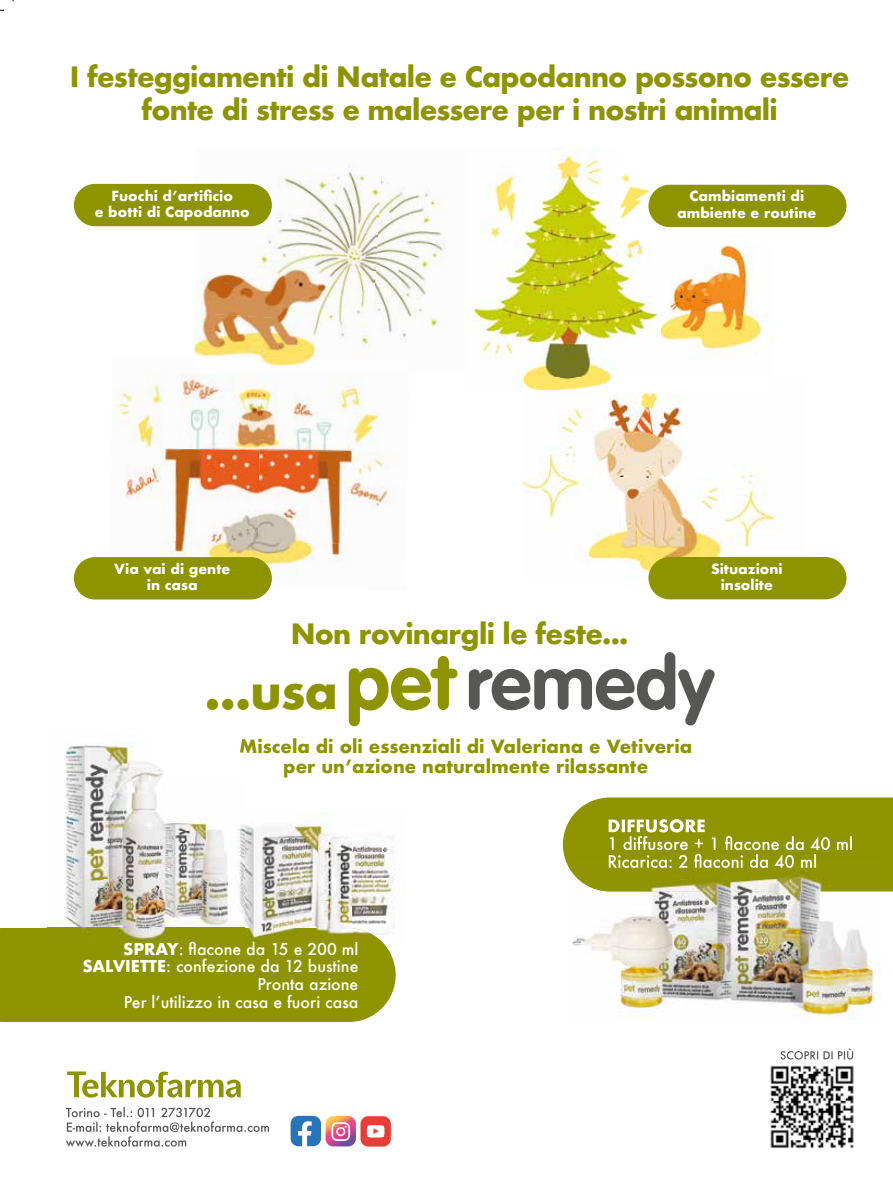
<style>
.page{position:relative;width:893px;height:1191px;background:#fff}
.page>*{position:absolute;margin:0;border:0;box-sizing:border-box;transform-origin:0 0}
.t1{font:700 47.7px "Futura";color:#8e9300}
.t2{font:700 27.3px/32.7px "Futura";letter-spacing:-.03em;color:#8e9300;text-align:center}
.t3{font:700 17.7px/20.4px "Futura";color:#8e9300;text-align:center}
.t4{font:500 15.9px/17.7px "Futura";color:#fff;text-align:right}
.t5{font:700 13.65px/16.4px "Futura";color:#fff;text-align:center}
.s1{font-weight:700}
</style>
<div class="page">
<svg style="left:349px;top:656px;width:108px;height:70px"></svg>
<svg style="left:469px;top:652px;width:246px;height:73px"></svg>
<div style="left:0;top:928px;width:396px;height:94px;background:#8e9300"></div>
<img style="left:64px;top:743px;width:158px;height:88px">
<img style="left:48px;top:831px;width:181px;height:113px">
<img style="left:240px;top:739px;width:5px;height:14px">
<img style="left:229px;top:812px;width:123px;height:116px">
<img style="left:352px;top:842px;width:44px;height:103px">
<img style="left:229px;top:928px;width:156px;height:17px">
<img style="left:229px;top:928px;width:16px;height:16px">
<img style="left:572px;top:891px;width:205px;height:129px">
<img style="left:777px;top:891px;width:104px;height:129px">
<svg style="left:563px;top:797px;width:330px;height:94px;background:#9da125"></svg>
<svg style="left:66px;top:1107px;width:203px;height:39px"></svg>
<img style="left:770px;top:1065px;width:84px;height:84px">
<svg style="left:780px;top:1048px;width:73px;height:11px"></svg>
<div style="left:291px;top:1115px;width:30px;height:31px;background:#2873ba;border-radius:8px"></div>
<svg style="left:298px;top:1121px;width:14px;height:25px"></svg>
<svg style="left:326px;top:1116px;width:30px;height:30px"></svg>
<div style="left:360px;top:1116px;width:31px;height:30px;background:#e83e3a;border-radius:8px"></div>
<svg style="left:366px;top:1125px;width:19px;height:12px"></svg>
<img style="left:523px;top:392px;width:141px;height:185px">
<img style="left:664px;top:396px;width:120px;height:161px">
<img style="left:112px;top:373px;width:147px;height:75px">
<img style="left:259px;top:376px;width:122px;height:74px">
<img style="left:125px;top:448px;width:135px;height:91px">
<img style="left:258px;top:450px;width:133px;height:89px">
<img style="left:163px;top:539px;width:185px;height:50px">
<div style="left:74px;top:557px;width:198px;height:42px;background:#8e9300;border-radius:21px"></div>
<div style="left:648px;top:557px;width:198px;height:42px;background:#8e9300;border-radius:21px"></div>
<img style="left:194px;top:166px;width:178px;height:56px">
<img style="left:372px;top:176px;width:76px;height:137px">
<img style="left:194px;top:222px;width:184px;height:91px">
<img style="left:194px;top:313px;width:246px;height:44px">
<img style="left:259px;top:357px;width:55px;height:9px">
<img style="left:466px;top:148px;width:306px;height:195px">
<img style="left:480px;top:343px;width:266px;height:48px">
<img style="left:523px;top:377px;width:223px;height:14px">
<div style="left:74px;top:184px;width:198px;height:42px;background:#8e9300;border-radius:21px"></div>
<div style="left:648px;top:185px;width:198px;height:42px;background:#8e9300;border-radius:21px"></div>
<svg style="left:67px;top:1071px;width:174px;height:26px"></svg>
<p class="t2" style="left:70px;top:60px;width:781px">I festeggiamenti di Natale e Capodanno possono essere fonte di stress e malessere per i nostri animali</p>
<p class="t5" style="left:95px;top:187px;width:156px">Fuochi d’artificio<br>e botti di Capodanno</p>
<p class="t5" style="left:677px;top:188px;width:141px">Cambiamenti di ambiente e routine</p>
<p class="t5" style="left:114px;top:560px;width:118px">Via vai di gente in casa</p>
<p class="t5" style="left:711px;top:560px;width:73px">Situazioni insolite</p>
<p class="t2" style="left:291px;top:617px;width:339px">Non rovinargli le feste...</p>
<h1 class="t1" style="left:204px;top:657px;width:135px">...usa</h1>
<p class="t3" style="left:239px;top:735px;width:455px">Miscela di oli essenziali di Valeriana e Vetiveria per un’azione naturalmente rilassante</p>
<p class="t4" style="left:82px;top:939px;width:278px"><span class="s1">SPRAY</span>: flacone da 15 e 200 ml<br><span class="s1">SALVIETTE</span>: confezione da 12 bustine<br>Pronta azione<br>Per lʼutilizzo in casa e fuori casa</p>
</div>
